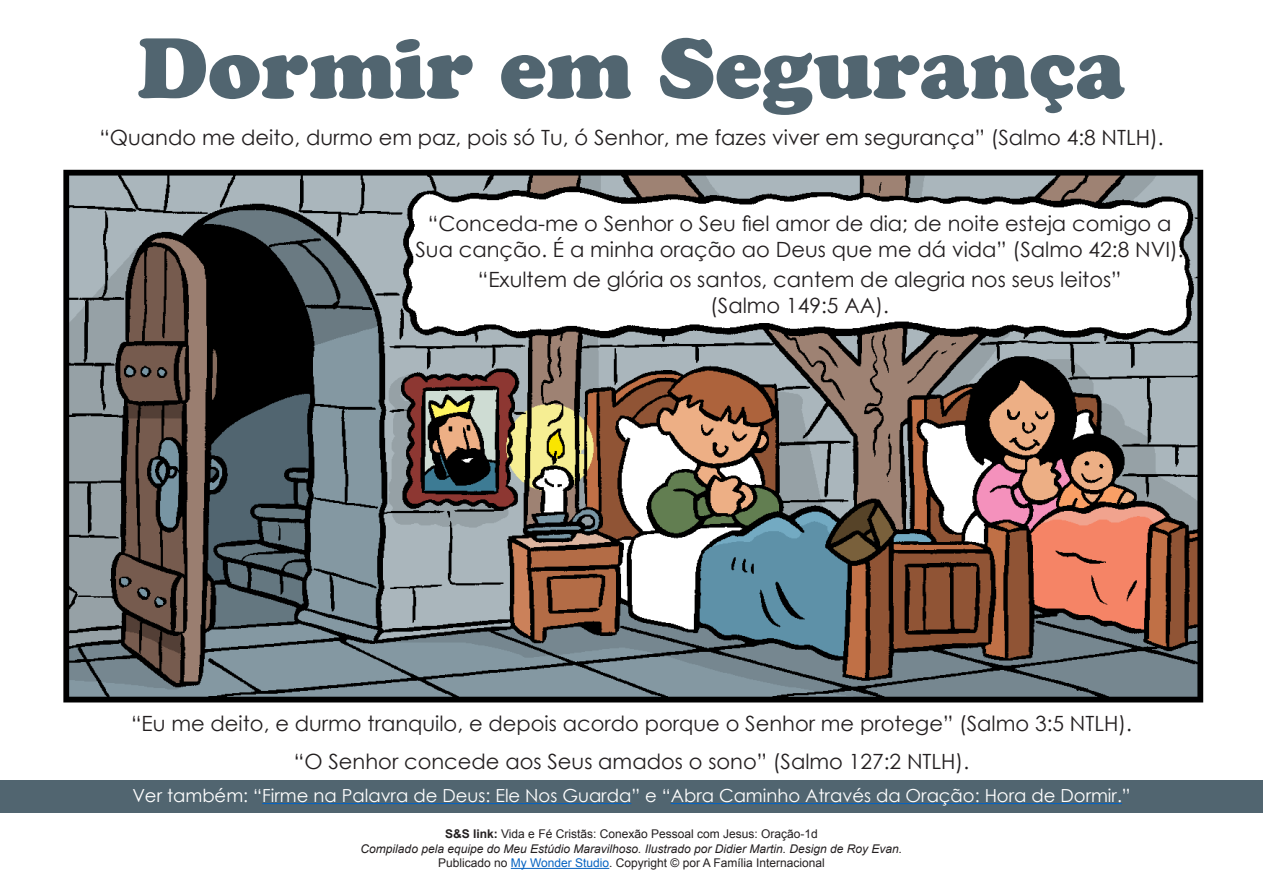
<style>
.page{position:relative;width:1263px;height:893px;background:#fff}
.page>*{position:absolute;margin:0;border:0;box-sizing:border-box;transform-origin:0 0}
.t1{font:84px "Cooper Black Std";color:#516570}
.t2{font:21px/25.5px "Century Gothic";color:#231f20;text-align:center}
.t3{font:18px "Century Gothic";color:#fff}
.t4{font:12px "Arial";color:#231f20}
.t5{font:italic 12px "Arial";color:#231f20}
.s1{font-weight:700}
.s2{color:#0563c1}
</style>
<div class="page">
<div style="left:0;top:780px;width:1263px;height:32px;background:#516570"></div>
<img style="left:63px;top:169px;width:1141px;height:534px">
<hr style="left:262px;top:803px;width:369px;height:1px;background:#0563c1">
<hr style="left:671px;top:803px;width:451px;height:1px;background:#0563c1">
<hr style="left:511px;top:868px;width:98px;height:1px;background:#0563c1">
<p class="t1" style="left:137px;top:18px;width:990px">Dormir em Segurança</p>
<p class="t2" style="left:99px;top:124px;width:1066px">“Quando me deito, durmo em paz, pois só Tu, ó Senhor, me fazes viver em segurança” (Salmo 4:8 NTLH).</p>
<p class="t2" style="left:415px;top:211px;width:770px">“Conceda-me o Senhor o Seu fiel amor de dia; de noite esteja comigo a<br>Sua canção. É a minha oração ao Deus que me dá vida” (Salmo 42:8 NVI).</p>
<p class="t2" style="left:478px;top:267px;width:645px">“Exultem de glória os santos, cantem de alegria nos seus leitos” (Salmo 149:5 AA).</p>
<p class="t2" style="left:131px;top:711px;width:1002px">“Eu me deito, e durmo tranquilo, e depois acordo porque o Senhor me protege” (Salmo 3:5 NTLH).</p>
<p class="t2" style="left:294px;top:748px;width:677px">“O Senhor concede aos Seus amados o sono” (Salmo 127:2 NTLH).</p>
<p class="t3" style="left:132px;top:783px;width:1000px">Ver também: “Firme na Palavra de Deus: Ele Nos Guarda” e “Abra Caminho Através da Oração: Hora de Dormir.”</p>
<p class="t4" style="left:445px;top:826px;width:374px"><span class="s1">S&amp;S link:</span> Vida e Fé Cristãs: Conexão Pessoal com Jesus: Oração-1d</p>
<p class="t5" style="left:361px;top:841px;width:543px">Compilado pela equipe do Meu Estúdio Maravilhoso. Ilustrado por Didier Martin. Design de Roy Evan.</p>
<p class="t4" style="left:438px;top:855px;width:388px">Publicado no <span class="s2">My Wonder Studio</span>. Copyright © por A Família Internacional</p>
</div>
